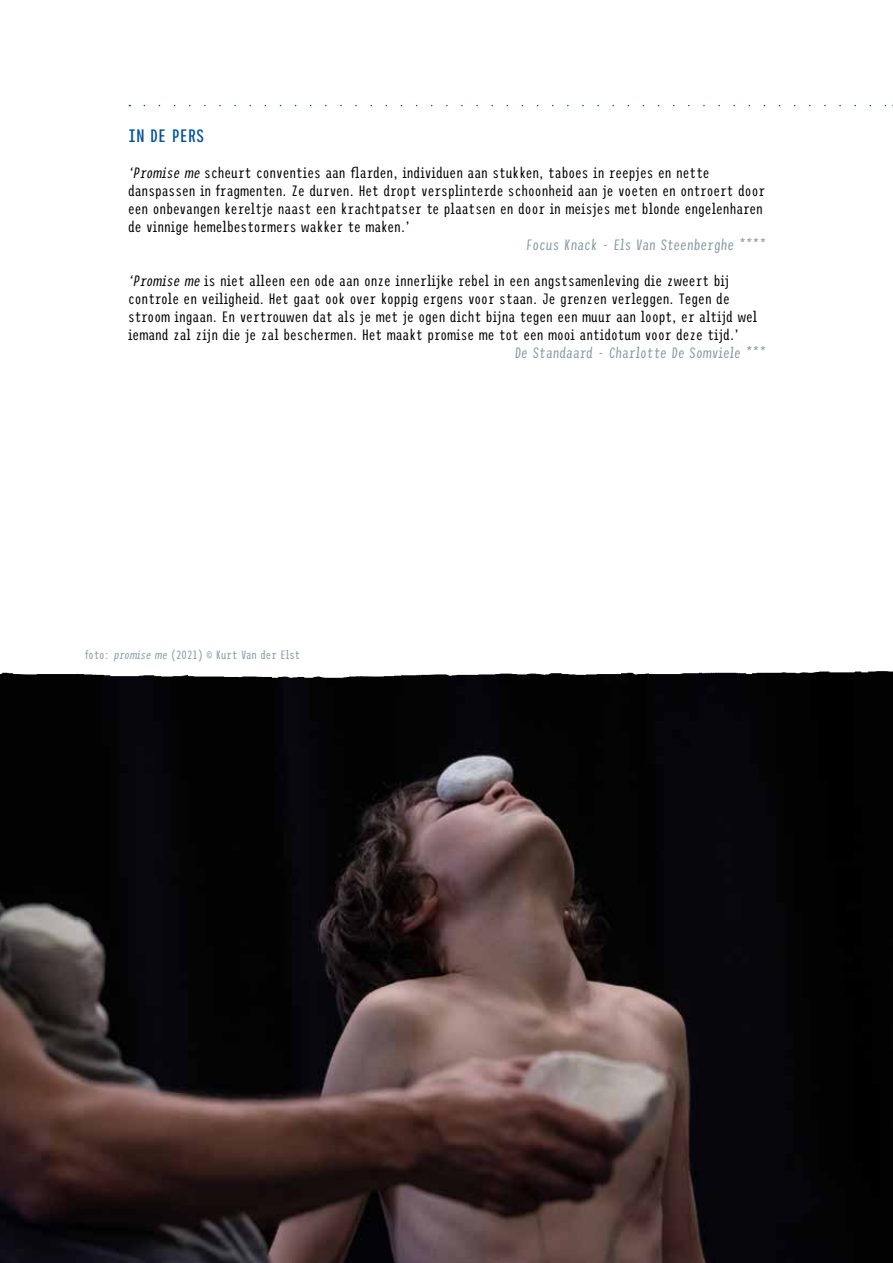
<style>
.page{position:relative;width:893px;height:1263px;background:#fff}
.page>*{position:absolute;margin:0;border:0;box-sizing:border-box;transform-origin:0 0}
.t1{font:18px "Trispace Condensed";letter-spacing:.005em;color:#00529a}
.t2{font:300 15px/18px "Trispace Condensed";color:#000}
.t3{font:300 15px "Trispace Condensed";color:#859ba3}
.t4{font:300 12px "Trispace Condensed";color:#859ba3}
.s1{font-style:italic}
</style>
<div class="page">
<img style="left:0;top:747px;width:893px;height:516px">
<svg style="left:144px;top:105px;width:741px;height:1px"></svg>
<img style="left:0;top:671px;width:893px;height:76px">
<p class="t1" style="left:128px;top:122px;width:78px">IN DE PERS</p>
<p class="t2" style="left:128px;top:162px;width:638px"><span class="s1">‘Promise me</span> scheurt conventies aan flarden, individuen aan stukken, taboes in reepjes en nette danspassen in fragmenten. Ze durven. Het dropt versplinterde schoonheid aan je voeten en ontroert door een onbevangen kereltje naast een krachtpatser te plaatsen en door in meisjes met blonde engelenharen de vinnige hemelbestormers wakker te maken.’</p>
<p class="t3" style="left:525px;top:233px;width:243px">Focus Knack - Els Van Steenberghe ****</p>
<p class="t2" style="left:128px;top:270px;width:631px"><span class="s1">‘Promise me</span> is niet alleen een ode aan onze innerlijke rebel in een angstsamenleving die zweert bij controle en veiligheid. Het gaat ook over koppig ergens voor staan. Je grenzen verleggen. Tegen de stroom ingaan. En vertrouwen dat als je met je ogen dicht bijna tegen een muur aan loopt, er altijd wel iemand zal zijn die je zal beschermen. Het maakt promise me tot een mooi antidotum voor deze tijd.’</p>
<p class="t3" style="left:514px;top:341px;width:254px">De Standaard - Charlotte De Somviele ***</p>
<p class="t4" style="left:85px;top:646px;width:217px">foto: <span class="s1">promise me</span> (2021) © Kurt Van der Elst</p>
</div>
